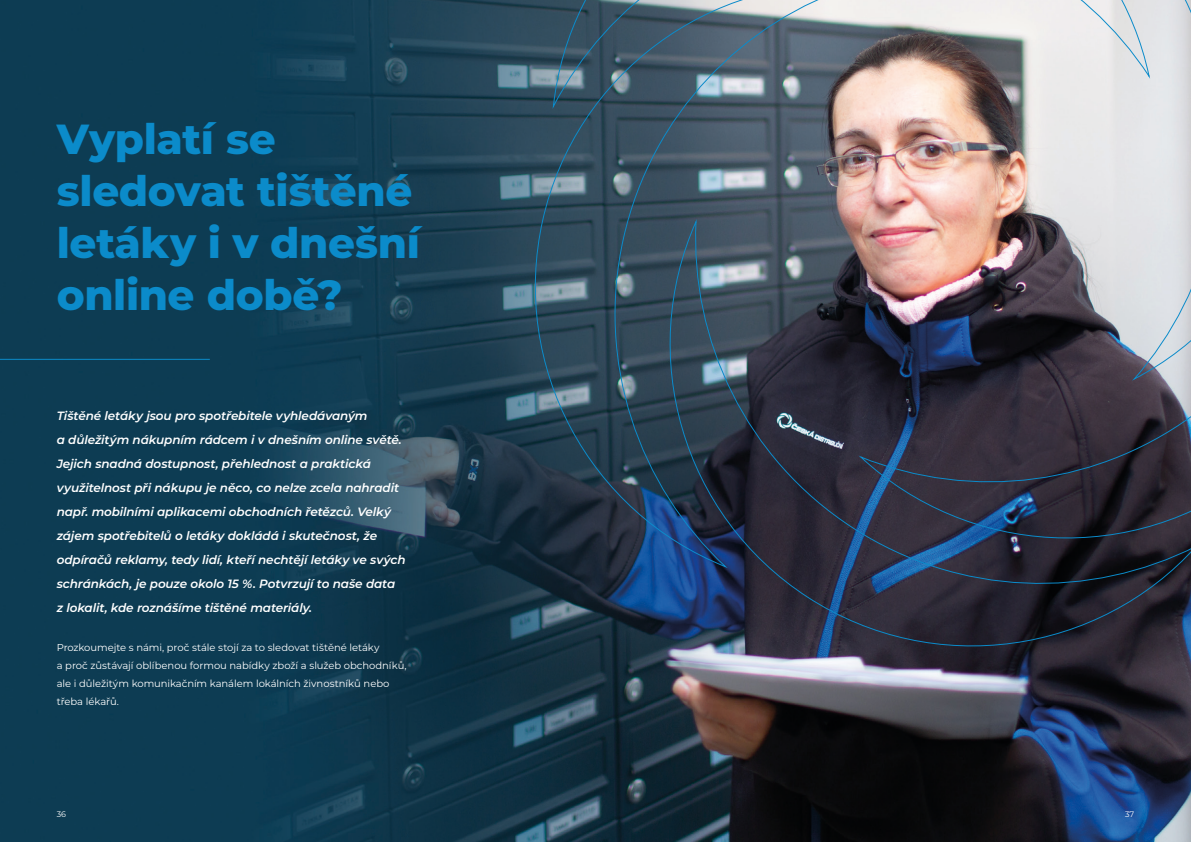
<style>
.page{position:relative;width:1191px;height:842px;background:#fff}
.page>*{position:absolute;margin:0;border:0;box-sizing:border-box;transform-origin:0 0}
.t1{font:800 42px/52px "Montserrat";letter-spacing:-.01em;color:#0b8bca}
.Odstavec_rozhovor{font:italic 600 12px/24px "Montserrat";letter-spacing:-.01em;color:#fff}
.Odstavec_rozhovor-2{font:10px/18px "Montserrat";letter-spacing:-.005em;color:#fff}
.t2{font:8px "Montserrat";color:#fff}
</style>
<div class="page">
<img style="left:0;top:0;width:1191px;height:842px">
<img style="left:509px;top:0;width:682px;height:680px">
<hr style="left:0;top:359px;width:210px;height:1px;background:#0b8bca">
<p class="t1" style="left:57px;top:111px;width:365px">Vyplatí se sledovat tištěné letáky i v dnešní online době?</p>
<p class="Odstavec_rozhovor" style="left:57px;top:404px;width:350px">Tištěné letáky jsou pro spotřebitele vyhledávaným<br>a důležitým nákupním rádcem i v dnešním online světě.<br>Jejich snadná dostupnost, přehlednost a praktická využitelnost při nákupu je něco, co nelze zcela nahradit např. mobilními aplikacemi obchodních řetězců. Velký zájem spotřebitelů o letáky dokládá i skutečnost, že odpíračů reklamy, tedy lidí, kteří nechtějí letáky ve svých schránkách, je pouze okolo 15 %. Potvrzují to naše data<br>z lokalit, kde roznášíme tištěné materiály.</p>
<p class="Odstavec_rozhovor-2" style="left:57px;top:638px;width:351px">Prozkoumejte s námi, proč stále stojí za to sledovat tištěné letáky<br>a proč zůstávají oblíbenou formou nabídky zboží a služeb obchodníků, ale i důležitým komunikačním kanálem lokálních živnostníků nebo třeba lékařů.</p>
<p class="t2" style="left:57px;top:808px;width:11px">36</p>
<p class="t2" style="left:1125px;top:808px;width:11px">37</p>
</div>
